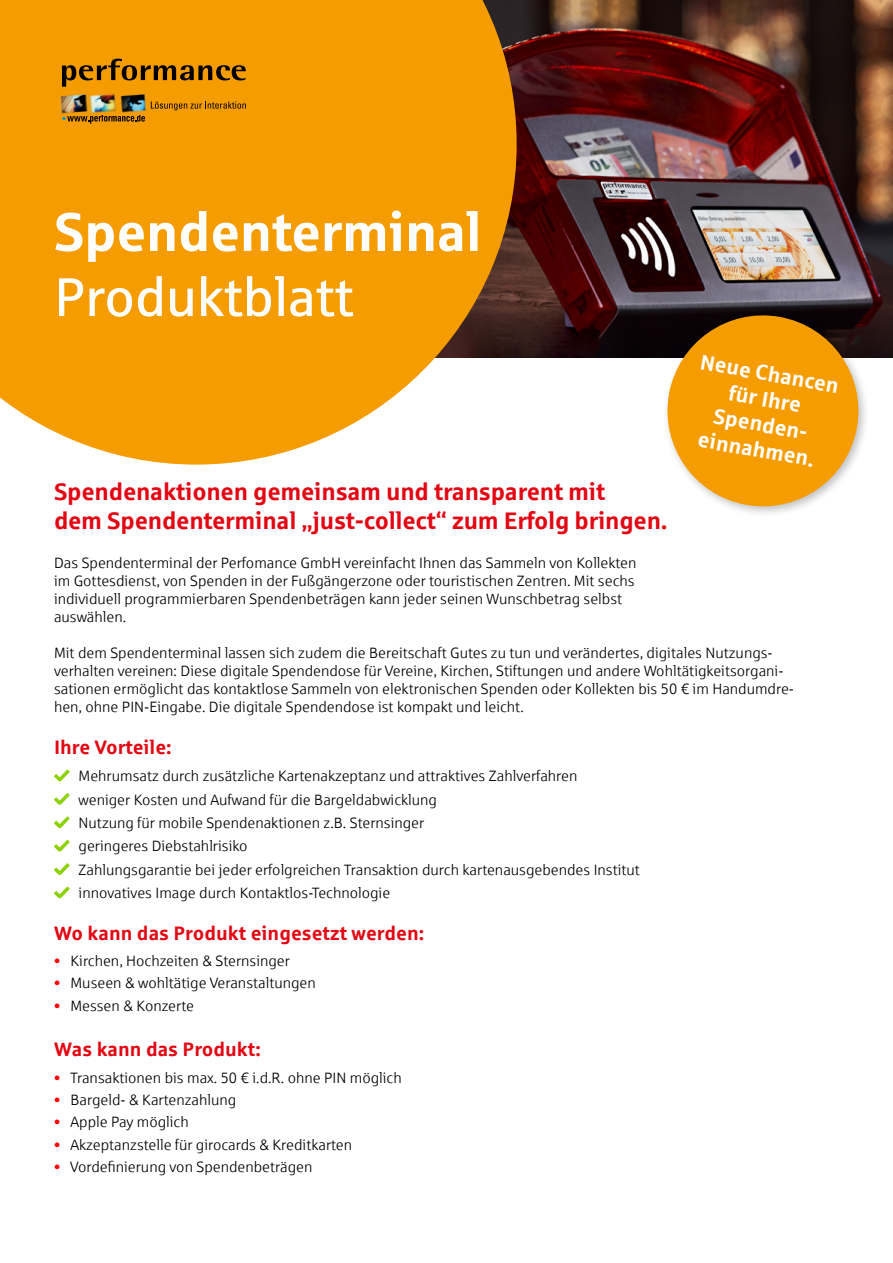
<style>
.page{position:relative;width:893px;height:1263px;background:#fff}
.page>*{position:absolute;margin:0;border:0;box-sizing:border-box;transform-origin:0 0}
.t1{font:700 54.3px "Sparkasse Rg";letter-spacing:-.01em;color:#fff}
.t2{font:54.3px "Sparkasse Rg";letter-spacing:-.01em;color:#fff}
.t3{font:700 24px/28.8px "Sparkasse Rg";letter-spacing:-.01em;color:#e30613}
.t4{font:700 21.3px/25.7px "Sparkasse Rg";color:#fff;text-align:center}
.t5{font:700 19.5px "Sparkasse Rg";color:#e30613}
.t6{font:15px/18px "Sparkasse Lt";color:#000}
.s1{color:#f00}
</style>
<div class="page">
<img style="left:517px;top:0;width:376px;height:357px">
<svg style="left:0;top:0;width:517px;height:465px;background:#f0a017"></svg>
<svg style="left:54px;top:769px;width:16px;height:12px"></svg>
<svg style="left:54px;top:793px;width:16px;height:12px"></svg>
<svg style="left:54px;top:816px;width:16px;height:12px"></svg>
<svg style="left:54px;top:840px;width:16px;height:11px"></svg>
<svg style="left:54px;top:863px;width:16px;height:12px"></svg>
<svg style="left:54px;top:886px;width:16px;height:12px"></svg>
<div style="left:662px;top:310px;width:208px;height:208px;background:#000;opacity:.25"></div>
<svg style="left:660px;top:308px;width:206px;height:206px"></svg>
<svg style="left:62px;top:59px;width:184px;height:28px;background:#b37200"></svg>
<svg style="left:62px;top:114px;width:83px;height:10px"></svg>
<svg style="left:151px;top:101px;width:95px;height:9px"></svg>
<img style="left:119px;top:93px;width:30px;height:21px">
<img style="left:58px;top:92px;width:28px;height:22px">
<img style="left:86px;top:92px;width:33px;height:22px">
<h1 class="t1" style="left:54px;top:197px;width:429px">Spendenterminal</h1>
<h1 class="t2" style="left:54px;top:264px;width:301px">Produktblatt</h1>
<h3 class="t4" style="left:703px;top:348px;width:142px;rotate:10deg">Neue Chancen für Ihre<br>Spenden&shy;einnahmen.</h3>
<h2 class="t3" style="left:54px;top:476px;width:615px">Spendenaktionen gemeinsam und transparent mit<br>dem Spendenterminal „just-collect“ zum Erfolg bringen.</h2>
<p class="t6" style="left:54px;top:554px;width:584px">Das Spendenterminal der Perfomance GmbH vereinfacht Ihnen das Sammeln von Kollekten im Gottesdienst, von Spenden in der Fußgängerzone oder touristischen Zentren. Mit sechs individuell programmierbaren Spendenbeträgen kann jeder seinen Wunschbetrag selbst auswählen.</p>
<p class="t6" style="left:54px;top:644px;width:741px">Mit dem Spendenterminal lassen sich zudem die Bereitschaft Gutes zu tun und verändertes, digitales Nutzungs&shy;verhalten vereinen: Diese digitale Spendendose für Vereine, Kirchen, Stiftungen und andere Wohltätigkeitsorgani&shy;sationen ermöglicht das kontaktlose Sammeln von elektronischen Spenden oder Kollekten bis 50 € im Handumdre&shy;hen, ohne PIN-Eingabe. Die digitale Spendendose ist kompakt und leicht.</p>
<h3 class="t5" style="left:54px;top:734px;width:119px">Ihre Vorteile:</h3>
<p class="t6" style="left:79px;top:764px;width:563px;line-height:23.4px">Mehrumsatz durch zusätzliche Kartenakzeptanz und attraktives Zahlverfahren<br>weniger Kosten und Aufwand für die Bargeldabwicklung<br>Nutzung für mobile Spendenaktionen z.B. Sternsinger<br>geringeres Diebstahlrisiko<br>Zahlungsgarantie bei jeder erfolgreichen Transaktion durch kartenausgebendes Institut innovatives Image durch Kontaktlos-Technologie</p>
<h3 class="t5" style="left:54px;top:920px;width:372px">Wo kann das Produkt eingesetzt werden:</h3>
<p class="t6" style="left:54px;top:952px;width:238px"><span class="s1">•</span> Kirchen, Hochzeiten &amp; Sternsinger</p>
<p class="t6" style="left:54px;top:974px;width:263px"><span class="s1">•</span> Museen &amp; wohltätige Veranstaltungen</p>
<p class="t6" style="left:54px;top:996px;width:142px"><span class="s1">•</span> Messen &amp; Konzerte</p>
<h3 class="t5" style="left:54px;top:1037px;width:208px">Was kann das Produkt:</h3>
<p class="t6" style="left:54px;top:1068px;width:349px"><span class="s1">•</span> Transaktionen bis max. 50 € i.d.R. ohne PIN möglich</p>
<p class="t6" style="left:54px;top:1090px;width:184px"><span class="s1">•</span> Bargeld- &amp; Kartenzahlung</p>
<p class="t6" style="left:54px;top:1113px;width:136px"><span class="s1">•</span> Apple Pay möglich</p>
<p class="t6" style="left:54px;top:1135px;width:300px"><span class="s1">•</span> Akzeptanzstelle für girocards &amp; Kreditkarten</p>
<p class="t6" style="left:54px;top:1157px;width:260px"><span class="s1">•</span> Vordefinierung von Spendenbeträgen</p>
</div>
